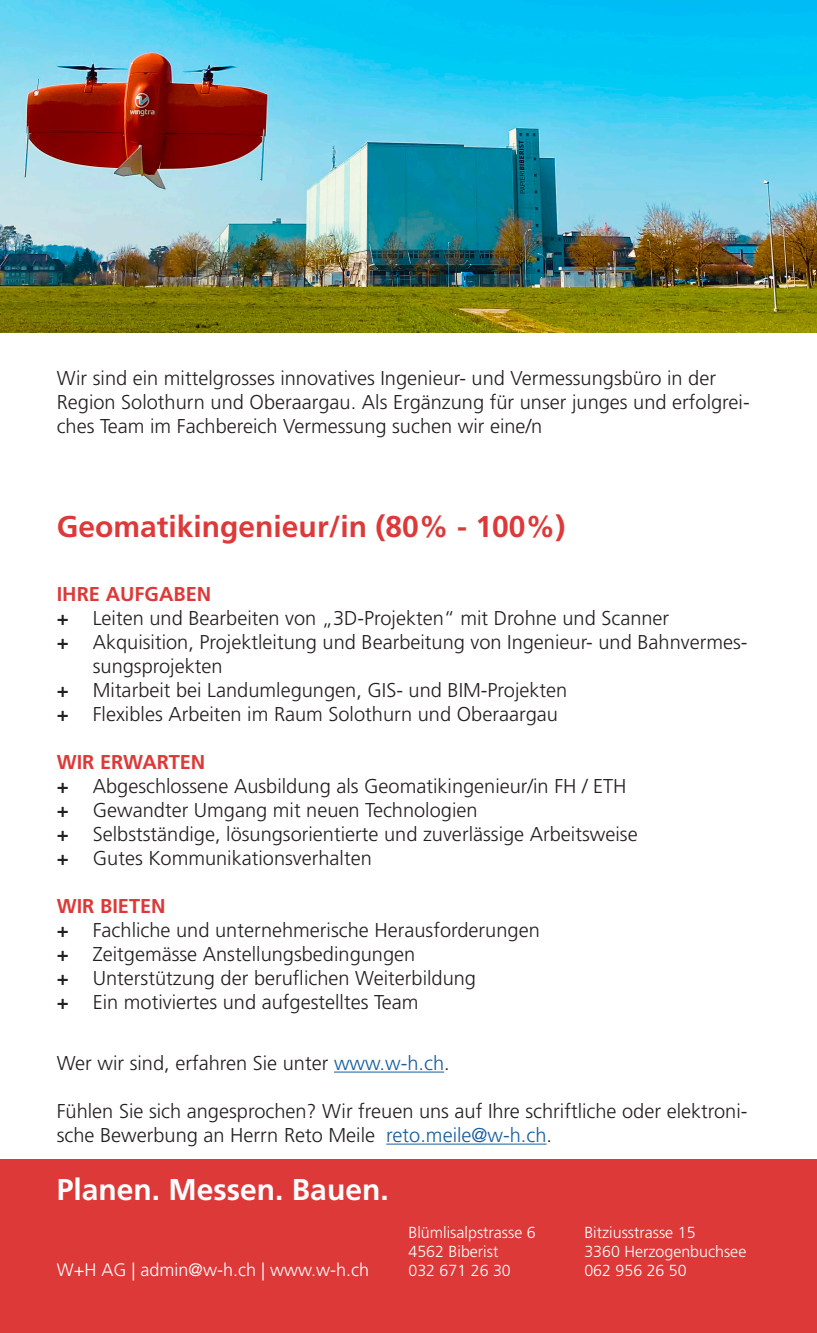
<style>
.page{position:relative;width:817px;height:1333px;background:#fff}
.page>*{position:absolute;margin:0;border:0;box-sizing:border-box;transform-origin:0 0}
.t1{font:700 30px "Frutiger LT Std";color:#dd3939}
.t2{font:700 30px "Frutiger LT Std 65";color:#fff}
.t3{font:300 20px/24px "Frutiger LT Std";color:#231f20}
.t4{font:700 20px "Frutiger LT Std";color:#dd3939}
.t5{font:300 18px "Frutiger LT Std";color:#fff}
.t6{font:300 16px/19.2px "Frutiger LT Std";color:#fff}
.s1{font-weight:700}
.s2{color:#175d9e}
</style>
<div class="page">
<div style="left:0;top:1159px;width:816px;height:173px;background:#dd3939"></div>
<hr style="left:334px;top:1071px;width:110px;height:1px;background:#175d9e">
<hr style="left:386px;top:1143px;width:160px;height:1px;background:#175d9e">
<img style="left:0;top:0;width:816px;height:332px">
<p class="t3" style="left:57px;top:366px;width:660px">Wir sind ein mittelgrosses innovatives Ingenieur- und Vermessungsbüro in der</p>
<p class="t3" style="left:57px;top:390px;width:694px">Region Solothurn und Oberaargau. Als Ergänzung für unser junges und erfolgrei&shy;ches Team im Fachbereich Vermessung suchen wir eine/n</p>
<p class="t1" style="left:57px;top:508px;width:510px">Geomatikingenieur/in (80% - 100%)</p>
<p class="t4" style="left:57px;top:582px;width:156px">IHRE AUFGABEN</p>
<p class="t3" style="left:57px;top:606px;width:614px"><span class="s1">+</span> Leiten und Bearbeiten von „3D-Projekten“ mit Drohne und Scanner</p>
<p class="t3" style="left:93px;top:630px;width:656px;text-indent:-36px"><span class="s1">+</span> Akquisition, Projektleitung und Bearbeitung von Ingenieur- und Bahnvermes&shy;sungsprojekten</p>
<p class="t3" style="left:57px;top:678px;width:512px"><span class="s1">+</span> Mitarbeit bei Landumlegungen, GIS- und BIM-Projekten</p>
<p class="t3" style="left:57px;top:702px;width:502px"><span class="s1">+</span> Flexibles Arbeiten im Raum Solothurn und Oberaargau</p>
<p class="t4" style="left:57px;top:750px;width:150px">WIR ERWARTEN</p>
<p class="t3" style="left:57px;top:774px;width:571px"><span class="s1">+</span> Abgeschlossene Ausbildung als Geomatikingenieur/in FH / ETH</p>
<p class="t3" style="left:57px;top:798px;width:422px"><span class="s1">+</span> Gewandter Umgang mit neuen Technologien</p>
<p class="t3" style="left:57px;top:822px;width:582px"><span class="s1">+</span> Selbstständige, lösungsorientierte und zuverlässige Arbeitsweise</p>
<p class="t3" style="left:57px;top:846px;width:316px"><span class="s1">+</span> Gutes Kommunikationsverhalten</p>
<p class="t4" style="left:57px;top:894px;width:110px">WIR BIETEN</p>
<p class="t3" style="left:57px;top:918px;width:484px"><span class="s1">+</span> Fachliche und unternehmerische Herausforderungen</p>
<p class="t3" style="left:57px;top:942px;width:360px"><span class="s1">+</span> Zeitgemässe Anstellungsbedingungen</p>
<p class="t3" style="left:57px;top:966px;width:421px"><span class="s1">+</span> Unterstützung der beruflichen Weiterbildung</p>
<p class="t3" style="left:57px;top:990px;width:363px"><span class="s1">+</span> Ein motiviertes und aufgestelltes Team</p>
<p class="t3" style="left:57px;top:1051px;width:394px">Wer wir sind, erfahren Sie unter <span class="s2">www.w-h.ch</span>.</p>
<p class="t3" style="left:57px;top:1099px;width:692px">Fühlen Sie sich angesprochen? Wir freuen uns auf Ihre schriftliche oder elektroni&shy;sche Bewerbung an Herrn Reto Meile <span class="s2">reto.meile@w-h.ch</span>.</p>
<p class="t2" style="left:57px;top:1171px;width:333px">Planen. Messen. Bauen.</p>
<p class="t6" style="left:408px;top:1222px;width:129px">Blümlisalpstrasse 6<br>4562 Biberist</p>
<p class="t5" style="left:57px;top:1259px;width:314px">W+H AG | admin@w-h.ch | www.w-h.ch</p>
<p class="t6" style="left:408px;top:1261px;width:104px">032 671 26 30</p>
<p class="t6" style="left:584px;top:1222px;width:113px">Bitziusstrasse 15</p>
<p class="t6" style="left:584px;top:1242px;width:163px">3360 Herzogenbuchsee</p>
<p class="t6" style="left:584px;top:1261px;width:104px">062 956 26 50</p>
</div>
